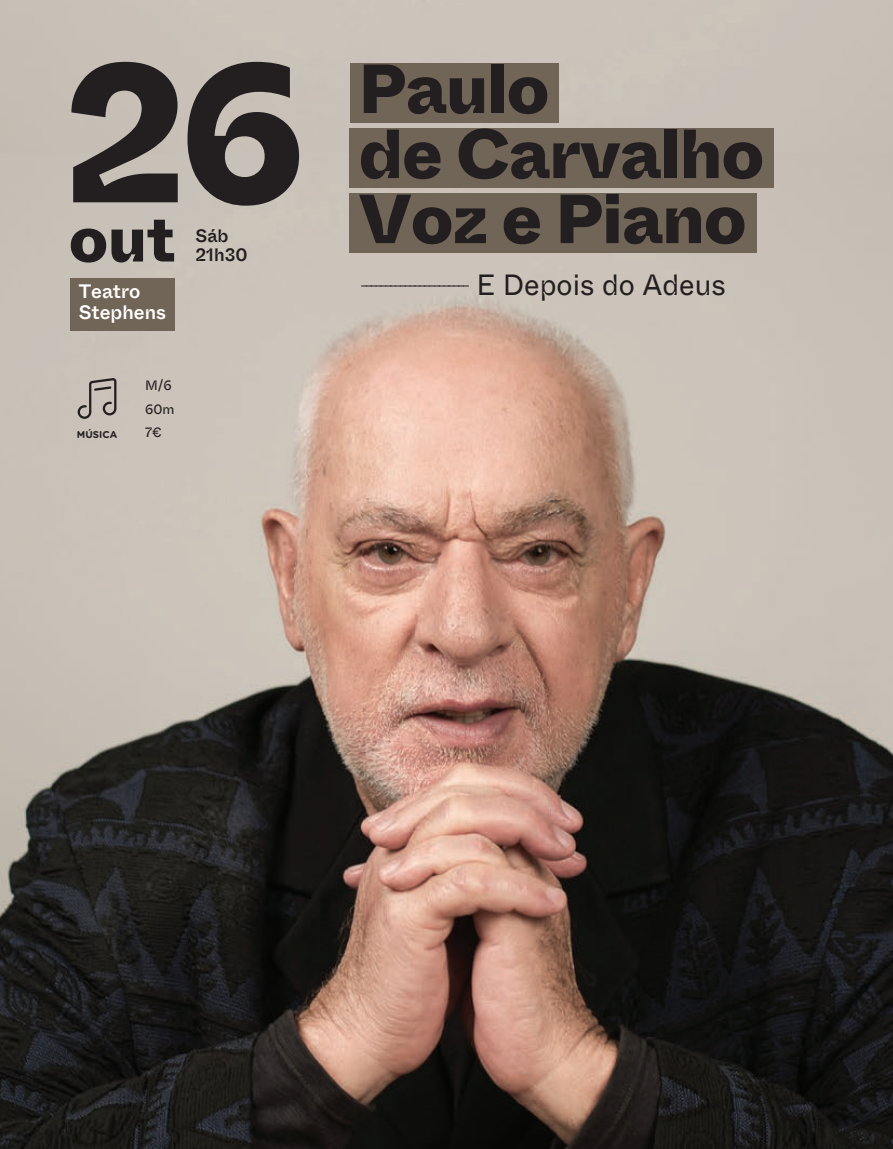
<style>
.page{position:relative;width:893px;height:1149px;background:#fff}
.page>*{position:absolute;margin:0;border:0;box-sizing:border-box;transform-origin:0 0}
.t1{font:800 195.75px "Whyte Inktrap";color:#231f20}
.t2{font:800 69.08px/65px "Whyte Inktrap";letter-spacing:-.01em;color:#231f20}
.t3{font:800 63.68px "Whyte Inktrap";color:#231f20}
.t4{font:100 29.25px "Whyte Inktrap";color:#231f20}
.t5{font:500 19.35px/20.7px "Whyte Inktrap";color:#fff}
.t6{font:500 18px/19.1px "Whyte Inktrap";color:#231f20}
.t7{font:13.5px/23.6px "Whyte Inktrap";color:#231f20}
.t8{font:700 9.9px "Gotham Rounded";color:#231f20}
.s1{font-weight:400}
</style>
<div class="page">
<img style="left:0;top:153px;width:893px;height:995px">
<div style="left:0;top:0;width:893px;height:153px;background:#c9c1b8"></div>
<div style="left:350px;top:64px;width:209px;height:59px;background:#716557"></div>
<div style="left:350px;top:128px;width:424px;height:60px;background:#716557"></div>
<div style="left:350px;top:193px;width:407px;height:60px;background:#716557"></div>
<div style="left:70px;top:278px;width:104px;height:52px;background:#716557"></div>
<svg style="left:77px;top:376px;width:41px;height:44px;background:#a8a19a"></svg>
<h1 class="t1" style="left:64px;top:-22px;width:244px">26</h1>
<h3 class="t3" style="left:69px;top:188px;width:108px">out</h3>
<p class="t6" style="left:195px;top:225px;width:54px">Sáb<br>21h30</p>
<p class="t5" style="left:79px;top:280px;width:89px">Teatro<br>Stephens</p>
<p class="t7" style="left:145px;top:372px;width:31px">M/6<br>60m</p>
<p class="t8" style="left:77px;top:427px;width:42px">MÚSICA</p>
<p class="t7" style="left:145px;top:420px;width:18px">7€</p>
<h2 class="t2" style="left:359px;top:53px;width:407px">Paulo<br>de Carvalho<br>Voz e Piano</h2>
<p class="t4" style="left:359px;top:263px;width:369px">---------------------- <span class="s1">E D e p o i s d o A d e u s</span></p>
</div>
